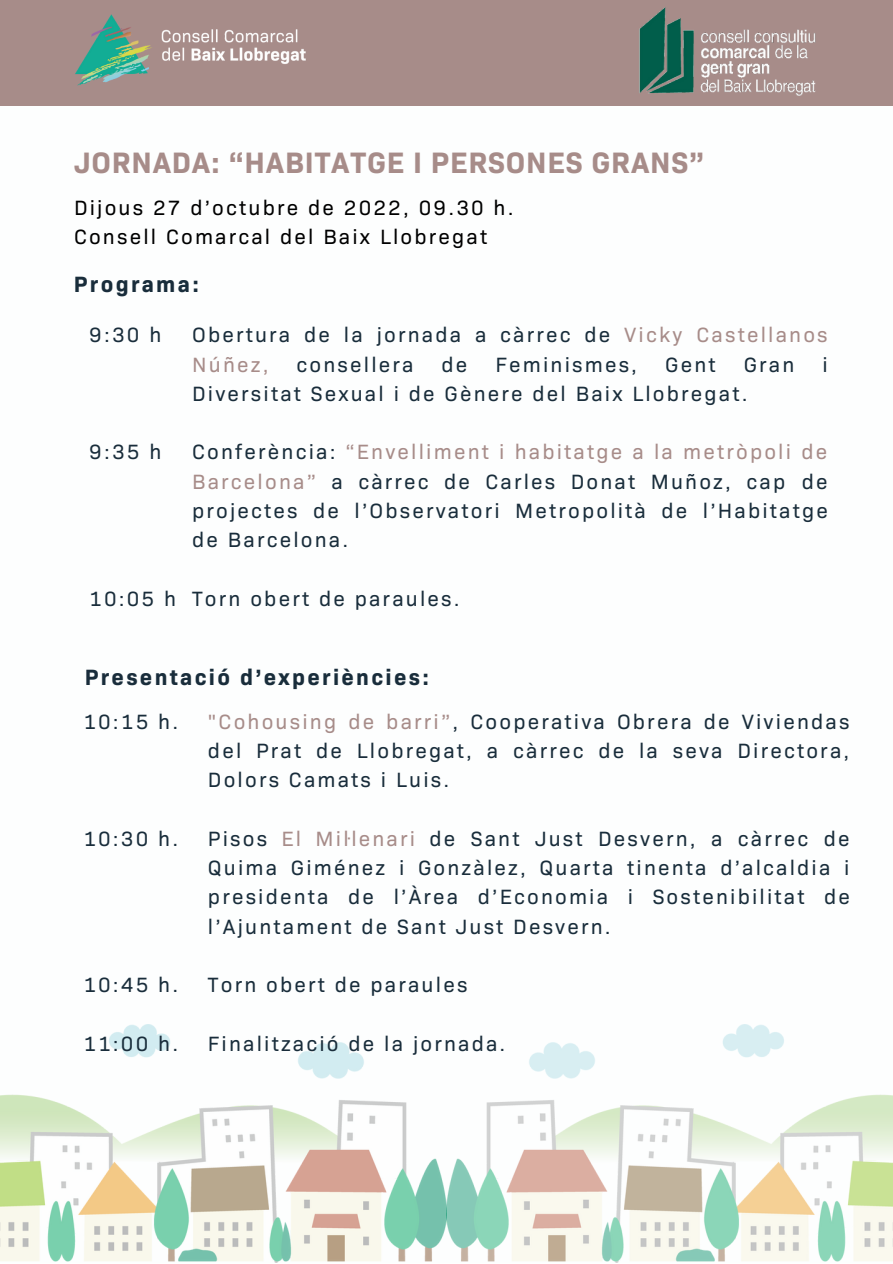
<style>
.page{position:relative;width:893px;height:1264px;background:#fff}
.page>*{position:absolute;margin:0;border:0;box-sizing:border-box;transform-origin:0 0}
.t1{font:700 30px "Bio Sans";letter-spacing:.025em;color:#a78c89}
.t2{font:700 22.5px "Bio Sans";letter-spacing:.105em;color:#192d3b}
.t3{font:21px/29.2px "Bio Sans";letter-spacing:.105em;color:#192d3b;text-align:justify}
.t4{font:21px/29.2px "Bio Sans";letter-spacing:.105em;color:#000}
.s1{color:#a78c89}
</style>
<div class="page">
<img style="left:0;top:1024px;width:892px;height:238px">
<div style="left:0;top:0;width:892px;height:105px;background:#a78c89"></div>
<img style="left:601px;top:7px;width:240px;height:99px">
<img style="left:75px;top:14px;width:231px;height:72px">
<h1 class="t1" style="left:74px;top:144px;width:631px">JORNADA: “HABITATGE I PERSONES GRANS”</h1>
<p class="t4" style="left:74px;top:193px;width:441px">Dijous 27 d’octubre de 2022, 09.30 h.<br>Consell Comarcal del Baix Llobregat</p>
<p class="t2" style="left:74px;top:271px;width:127px">Programa:</p>
<p class="t3" style="left:89px;top:320px;width:74px">9:30 h</p>
<p class="t3" style="left:192px;top:320px;width:637px">Obertura de la jornada a càrrec de <span class="s1">Vicky Castellanos<br>Núñez,</span></p>
<p class="t3" style="left:296px;top:350px;width:118px">consellera</p>
<p class="t3" style="left:441px;top:350px;width:27px">de</p>
<p class="t3" style="left:495px;top:350px;width:143px">Feminismes,</p>
<p class="t3" style="left:665px;top:350px;width:52px">Gent</p>
<p class="t3" style="left:743px;top:350px;width:52px">Gran</p>
<p class="t3" style="left:822px;top:350px;width:7px">i</p>
<p class="t3" style="left:192px;top:379px;width:557px">Diversitat Sexual i de Gènere del Baix Llobregat.</p>
<p class="t3" style="left:192px;top:437px;width:637px">Conferència: <span class="s1">“Envelliment i habitatge a la metròpoli de Barcelona”</span> a càrrec de Carles Donat Muñoz, cap de projectes de l’Observatori Metropolità de l’Habitatge de Barcelona.</p>
<p class="t3" style="left:89px;top:437px;width:74px">9:35 h</p>
<p class="t3" style="left:89px;top:583px;width:88px">10:05 h</p>
<p class="t3" style="left:192px;top:583px;width:269px">Torn obert de paraules.</p>
<p class="t2" style="left:85px;top:663px;width:346px">Presentació d’experiències:</p>
<p class="t3" style="left:83px;top:707px;width:96px">10:15 h.</p>
<p class="t3" style="left:208px;top:707px;width:643px"><span class="s1">"Cohousing de barri”</span>, Cooperativa Obrera de Viviendas del Prat de Llobregat, a càrrec de la seva Directora, Dolors Camats i Luis.</p>
<p class="t3" style="left:83px;top:824px;width:96px">10:30 h.</p>
<p class="t3" style="left:83px;top:970px;width:96px">10:45 h.</p>
<p class="t3" style="left:83px;top:1028px;width:96px">11:00 h.</p>
<p class="t3" style="left:208px;top:824px;width:643px">Pisos <span class="s1">El Mil·lenari</span> de Sant Just Desvern, a càrrec de Quima Giménez i Gonzàlez, Quarta tinenta d’alcaldia i presidenta de l’Àrea d’Economia i Sostenibilitat de l’Ajuntament de Sant Just Desvern.</p>
<p class="t3" style="left:208px;top:970px;width:261px">Torn obert de paraules</p>
<p class="t3" style="left:208px;top:1028px;width:299px">Finalització de la jornada.</p>
</div>
